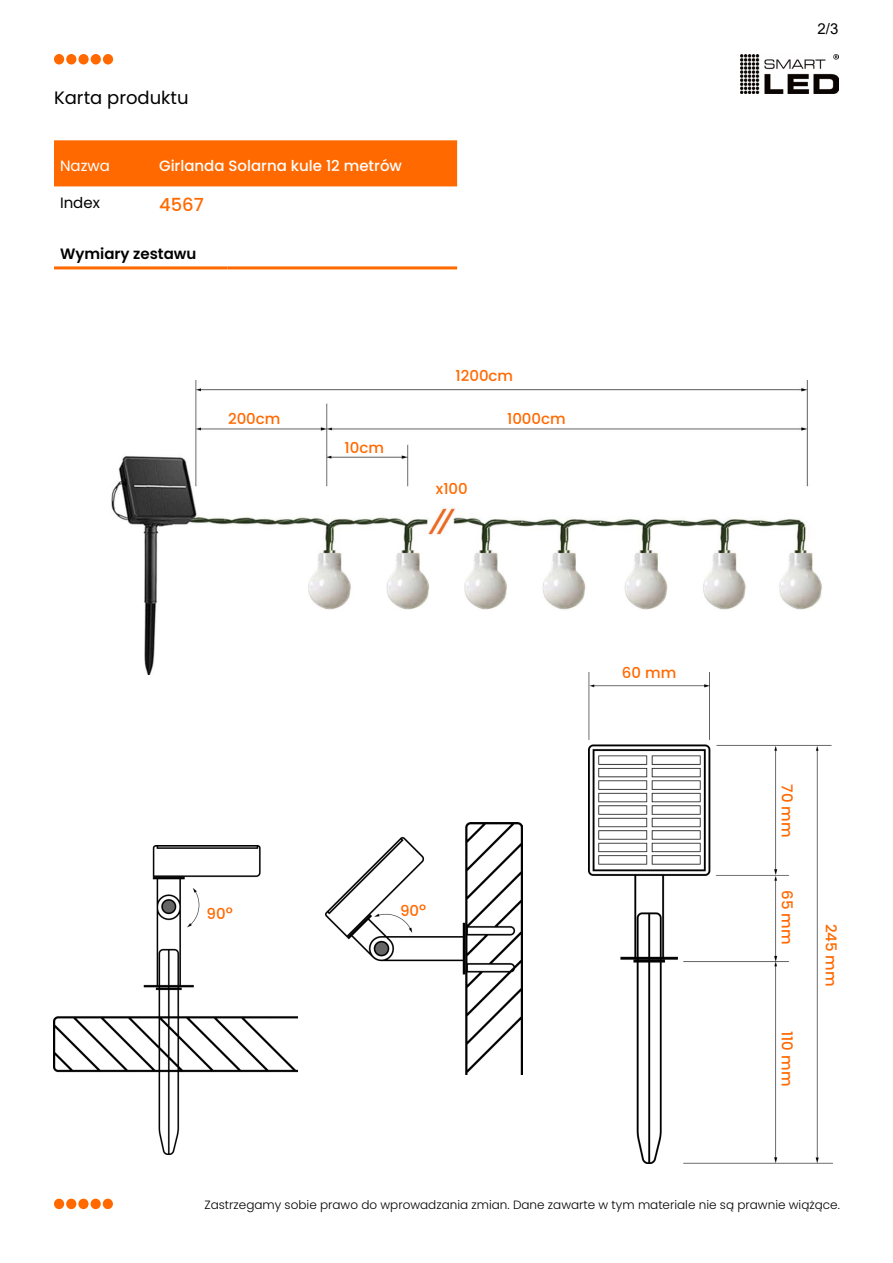
<style>
.page{position:relative;width:893px;height:1263px;background:#fff}
.page>*{position:absolute;margin:0;border:0;box-sizing:border-box;transform-origin:0 0}
.t1{font:18px "Poppins";color:#000}
.t2{font:500 18px "Poppins";color:#ff6900}
.t3{font:500 15px "Poppins";color:#ff6900}
.t4{font:500 15px "Poppins";color:#fff}
.t5{font:600 15px "Poppins";color:#000}
.t6{font:15px "Poppins";color:#fff}
.t7{font:15px "Poppins";color:#000}
.t8{font:15px "Arial";color:#000}
.t9{font:300 12px "Poppins";color:#000}
.s1{font-size:16.5px}
</style>
<div class="page">
<div style="left:54px;top:140px;width:403px;height:46px;background:#ff6900"></div>
<hr style="left:54px;top:266px;width:174px;height:3px;background:#ff6900">
<hr style="left:228px;top:266px;width:229px;height:3px;background:#ff6900">
<img style="left:111px;top:380px;width:711px;height:294px">
<img style="left:741px;top:54px;width:98px;height:40px">
<div style="left:54px;top:54px;width:10px;height:10px;background:#ff6900;border-radius:50%"></div>
<div style="left:66px;top:54px;width:10px;height:10px;background:#ff6900;border-radius:50%"></div>
<div style="left:78px;top:54px;width:11px;height:10px;background:#ff6900;border-radius:50%"></div>
<div style="left:91px;top:54px;width:10px;height:10px;background:#ff6900;border-radius:50%"></div>
<div style="left:103px;top:54px;width:10px;height:10px;background:#ff6900;border-radius:50%"></div>
<img style="left:588px;top:673px;width:244px;height:490px">
<img style="left:54px;top:846px;width:244px;height:309px">
<img style="left:326px;top:823px;width:196px;height:251px">
<div style="left:54px;top:1199px;width:10px;height:10px;background:#ff6900;border-radius:50%"></div>
<div style="left:66px;top:1199px;width:10px;height:10px;background:#ff6900;border-radius:50%"></div>
<div style="left:78px;top:1199px;width:11px;height:10px;background:#ff6900;border-radius:50%"></div>
<div style="left:91px;top:1199px;width:10px;height:10px;background:#ff6900;border-radius:50%"></div>
<div style="left:103px;top:1199px;width:10px;height:10px;background:#ff6900;border-radius:50%"></div>
<h1 class="t1" style="left:54px;top:88px;width:136px">Karta produktu</h1>
<p class="t6" style="left:60px;top:157px;width:51px">Nazwa</p>
<p class="t4" style="left:159px;top:157px;width:244px">Girlanda Solarna kule 12 metrów</p>
<p class="t7" style="left:60px;top:194px;width:41px">Index</p>
<h1 class="t2" style="left:159px;top:195px;width:46px">4567</h1>
<p class="t5" style="left:60px;top:245px;width:138px">Wymiary zestawu</p>
<p class="t3" style="left:228px;top:410px;width:54px">200cm</p>
<p class="t3" style="left:345px;top:439px;width:41px">10cm</p>
<p class="t3" style="left:455px;top:367px;width:59px">1200cm</p>
<p class="t3" style="left:507px;top:410px;width:60px">1000cm</p>
<p class="t3" style="left:436px;top:480px;width:33px">x100</p>
<p class="t3" style="left:622px;top:664px;width:56px">60 mm</p>
<p class="t3" style="left:207px;top:905px;width:28px">90<span class="s1">°</span></p>
<p class="t3" style="left:400px;top:902px;width:28px">90<span class="s1">°</span></p>
<p class="t8" style="left:817px;top:18px;width:22px">2/3</p>
<p class="t3" style="left:796px;top:784px;width:55px;rotate:90deg">70 mm</p>
<p class="t3" style="left:796px;top:890px;width:56px;rotate:90deg">65 mm</p>
<p class="t3" style="left:796px;top:1031px;width:57px;rotate:90deg">110 mm</p>
<p class="t3" style="left:840px;top:923px;width:64px;rotate:90deg">245 mm</p>
<p class="t9" style="left:204px;top:1198px;width:637px">Zastrzegamy sobie prawo do wprowadzania zmian. Dane zawarte w tym materiale nie są prawnie wiążące.</p>
</div>
